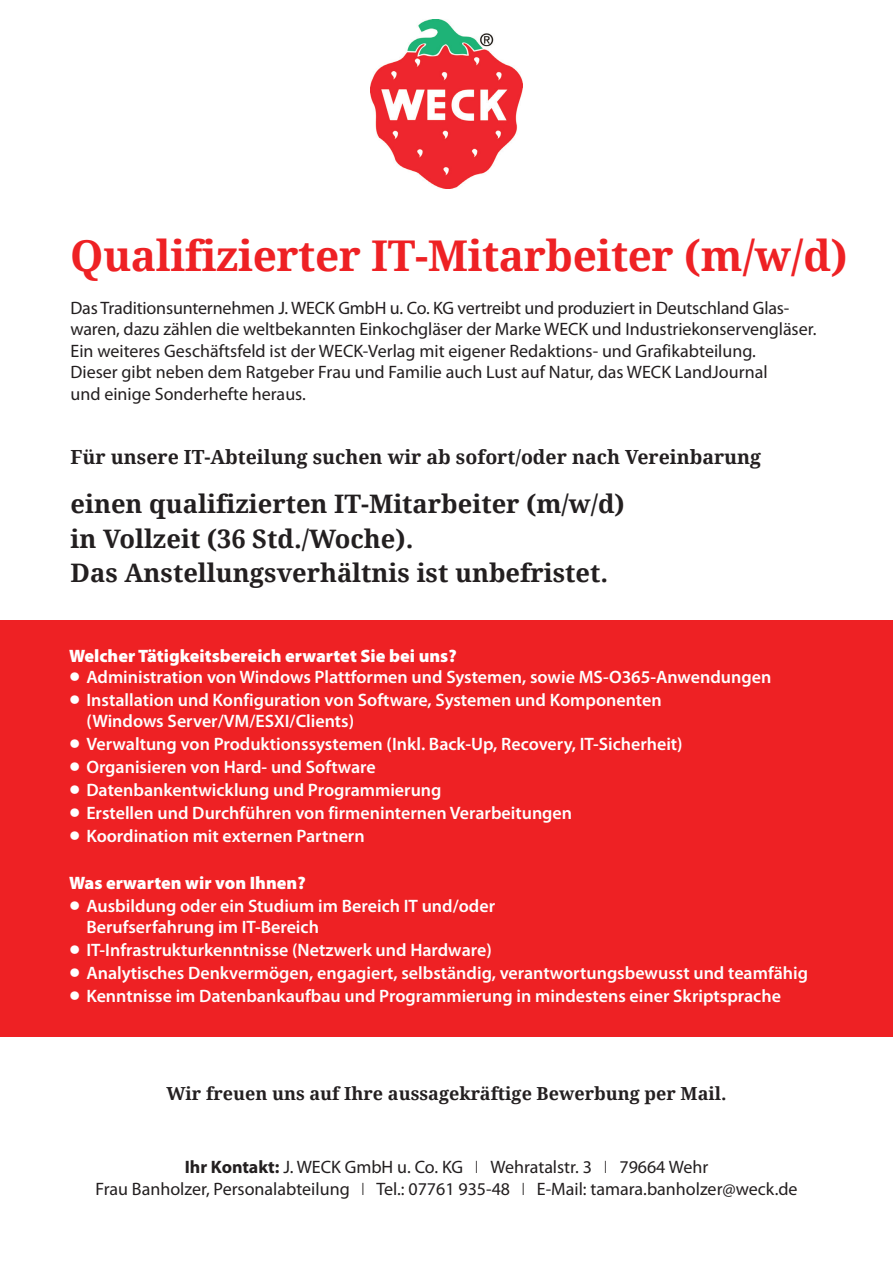
<style>
.page{position:relative;width:893px;height:1263px;background:#fff}
.page>*{position:absolute;margin:0;border:0;box-sizing:border-box;transform-origin:0 0}
.t1{font:700 42.45px "Droid Serif";letter-spacing:-.01em;color:#ee2124}
.t2{font:700 25.5px/34.5px "Droid Serif";color:#231f20}
.t3{font:700 19.5px "Droid Serif";color:#231f20}
.t4{font:600 18px/21px "Myriad Pro";color:#fff}
.t5{font:18px/21.6px "Myriad Pro";color:#231f20}
.t6{font:900 18px "Myriad Pro";color:#fff}
.t7{font:700 18px "Droid Serif";color:#231f20}
.s1{font-size:36px}
.s2{font-weight:700}
.s3{font-weight:300}
</style>
<div class="page">
<div style="left:0;top:620px;width:893px;height:416px;background:#ee2124"></div>
<img style="left:371px;top:20px;width:151px;height:168px">
<h1 class="t1" style="left:70px;top:226px;width:779px">Qualifizierter IT-Mitarbeiter (m/w/d)</h1>
<p class="t5" style="left:70px;top:297px;width:747px">Das Traditionsunternehmen J. WECK GmbH u. Co. KG vertreibt und produziert in Deutschland Glas&shy;waren, dazu zählen die weltbekannten Einkochgläser der Marke WECK und Industriekonservengläser.<br>Ein weiteres Geschäftsfeld ist der WECK-Verlag mit eigener Redaktions- und Grafikabteilung.<br>Dieser gibt neben dem Ratgeber Frau und Familie auch Lust auf Natur, das WECK LandJournal<br>und einige Sonderhefte heraus.</p>
<p class="t3" style="left:70px;top:444px;width:692px">Für unsere IT-Abteilung suchen wir ab sofort/oder nach Vereinbarung</p>
<h2 class="t2" style="left:70px;top:486px;width:556px">einen qualifizierten IT-Mitarbeiter (m/w/d) in Vollzeit (36 Std./Woche).<br>Das Anstellungsverhältnis ist unbefristet.</h2>
<p class="t6" style="left:69px;top:645px;width:389px">Welcher Tätigkeitsbereich erwartet Sie bei uns?</p>
<p class="t4" style="left:69px;top:666px;width:704px"><span class="s1">•</span> Administration von Windows Plattformen und Systemen, sowie MS-O365-Anwendungen</p>
<p class="t4" style="left:86px;top:689px;width:577px;text-indent:-17px"><span class="s1">•</span> Installation und Konfiguration von Software, Systemen und Komponenten (Windows Server/VM/ESXI/Clients)</p>
<p class="t4" style="left:69px;top:733px;width:615px"><span class="s1">•</span> Verwaltung von Produktionssystemen (Inkl. Back-Up, Recovery, IT-Sicherheit)</p>
<p class="t4" style="left:69px;top:757px;width:308px"><span class="s1">•</span> Organisieren von Hard- und Software</p>
<p class="t4" style="left:69px;top:780px;width:374px"><span class="s1">•</span> Datenbankentwicklung und Programmierung</p>
<p class="t4" style="left:69px;top:803px;width:505px"><span class="s1">•</span> Erstellen und Durchführen von firmeninternen Verarbeitungen</p>
<p class="t4" style="left:69px;top:826px;width:297px"><span class="s1">•</span> Koordination mit externen Partnern</p>
<p class="t6" style="left:69px;top:872px;width:238px">Was erwarten wir von Ihnen?</p>
<p class="t4" style="left:86px;top:895px;width:410px;text-indent:-17px"><span class="s1">•</span> Ausbildung oder ein Studium im Bereich IT und/oder<br>Berufserfahrung im IT-Bereich</p>
<p class="t4" style="left:69px;top:939px;width:424px"><span class="s1">•</span> IT-Infrastrukturkenntnisse (Netzwerk und Hardware)</p>
<p class="t4" style="left:69px;top:963px;width:741px"><span class="s1">•</span> Analytisches Denkvermögen, engagiert, selbständig, verantwortungsbewusst und teamfähig</p>
<p class="t4" style="left:69px;top:986px;width:713px"><span class="s1">•</span> Kenntnisse im Datenbankaufbau und Programmierung in mindestens einer Skriptsprache</p>
<p class="t7" style="left:166px;top:1081px;width:562px">Wir freuen uns auf Ihre aussagekräftige Bewerbung per Mail.</p>
<p class="t5" style="left:95px;top:1157px;width:704px;text-align:center"><span class="s2">Ihr Kontakt:</span> J. WECK GmbH u. Co. KG <span class="s3">I</span> Wehratalstr. 3 <span class="s3">I</span> 79664 Wehr<br>Frau Banholzer, Personalabteilung <span class="s3">I</span> Tel.: 07761 935-48 <span class="s3">I</span> E-Mail: tamara.banholzer@weck.de</p>
</div>
